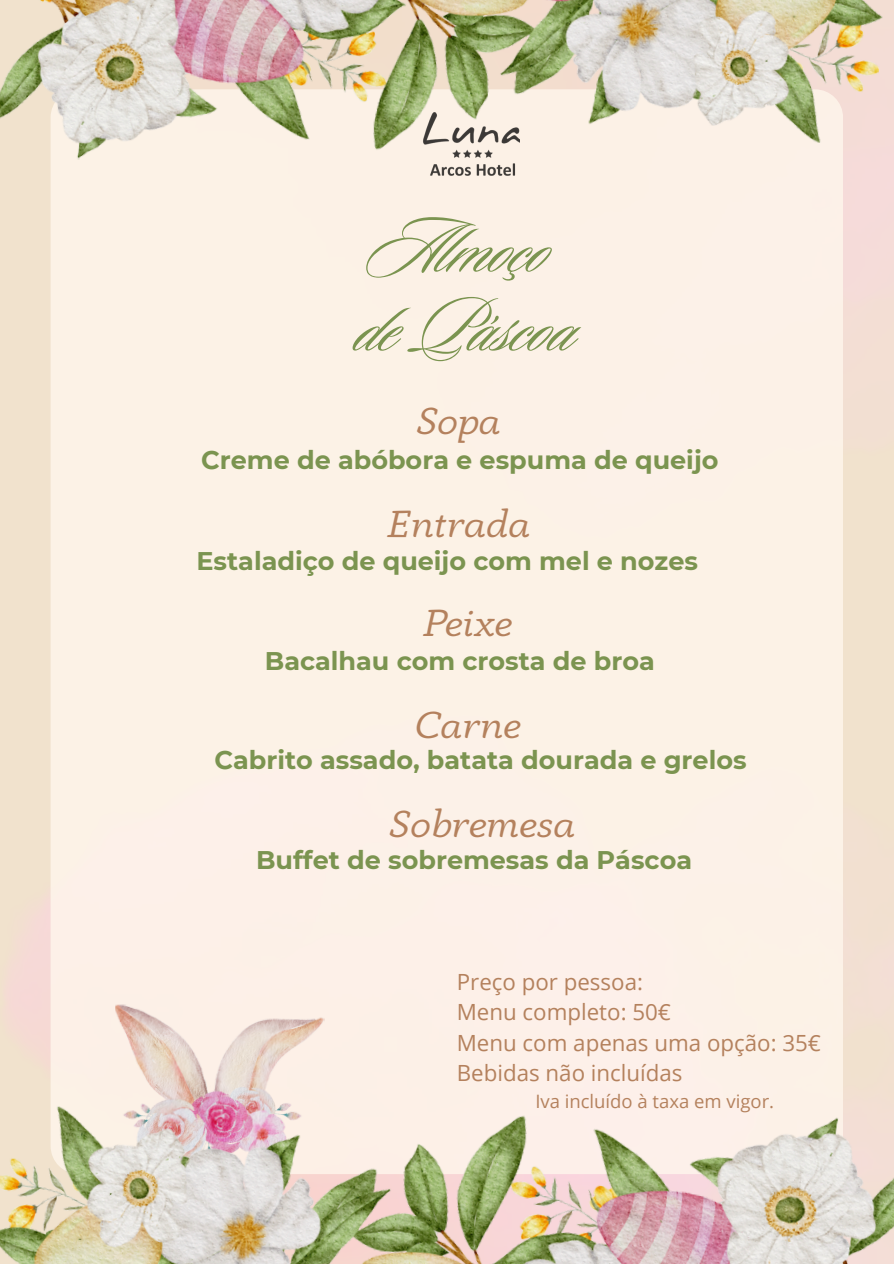
<style>
.page{position:relative;width:894px;height:1264px;background:#fff}
.page>*{position:absolute;margin:0;border:0;box-sizing:border-box;transform-origin:0 0}
.t1{font:79.95px/78.9px "Sloop Script Pro";color:#7b9450}
.t2{font:italic 39px "Anaphora";color:#b4815d}
.t3{font:700 25.5px "Montserrat";color:#7b9450}
.t4{font:22.35px "Open Sans";color:#b4815d}
.t5{font:18.45px "Open Sans";color:#b4815d}
</style>
<div class="page">
<div style="left:0;top:0;width:893px;height:1263px;background:#f1e2cd"></div>
<img style="left:842px;top:243px;width:51px;height:299px">
<div style="left:51px;top:89px;width:791px;height:1085px;background:#fcf2e6;border-radius:28px"></div>
<img style="left:0;top:999px;width:893px;height:264px">
<img style="left:0;top:0;width:893px;height:243px">
<img style="left:412px;top:87px;width:107px;height:120px">
<p class="t1" style="left:356px;top:215px;width:220px">Almoço de Páscoa</p>
<p class="t2" style="left:415px;top:405px;width:85px">Sopa</p>
<p class="t3" style="left:201px;top:444px;width:518px">Creme de abóbora e espuma de queijo</p>
<h1 class="t2" style="left:385px;top:508px;width:145px">Entrada</h1>
<h3 class="t3" style="left:196px;top:545px;width:503px">Estaladiço de queijo com mel e nozes</h3>
<h2 class="t2" style="left:421px;top:607px;width:91px">Peixe</h2>
<h2 class="t3" style="left:265px;top:645px;width:391px">Bacalhau com crosta de broa</h2>
<h3 class="t2" style="left:412px;top:709px;width:108px">Carne</h3>
<h3 class="t3" style="left:214px;top:744px;width:533px">Cabrito assado, batata dourada e grelos</h3>
<h2 class="t2" style="left:387px;top:808px;width:187px">Sobremesa</h2>
<h2 class="t3" style="left:256px;top:844px;width:437px">Buffet de sobremesas da Páscoa</h2>
<h3 class="t4" style="left:456px;top:965px;width:188px">Preço por pessoa:</h3>
<h2 class="t4" style="left:456px;top:996px;width:216px">Menu completo: 50€</h2>
<h3 class="t4" style="left:456px;top:1026px;width:365px">Menu com apenas uma opção: 35€</h3>
<p class="t4" style="left:456px;top:1057px;width:227px">Bebidas não incluídas</p>
<p class="t5" style="left:535px;top:1088px;width:240px">Iva incluído à taxa em vigor.</p>
</div>
